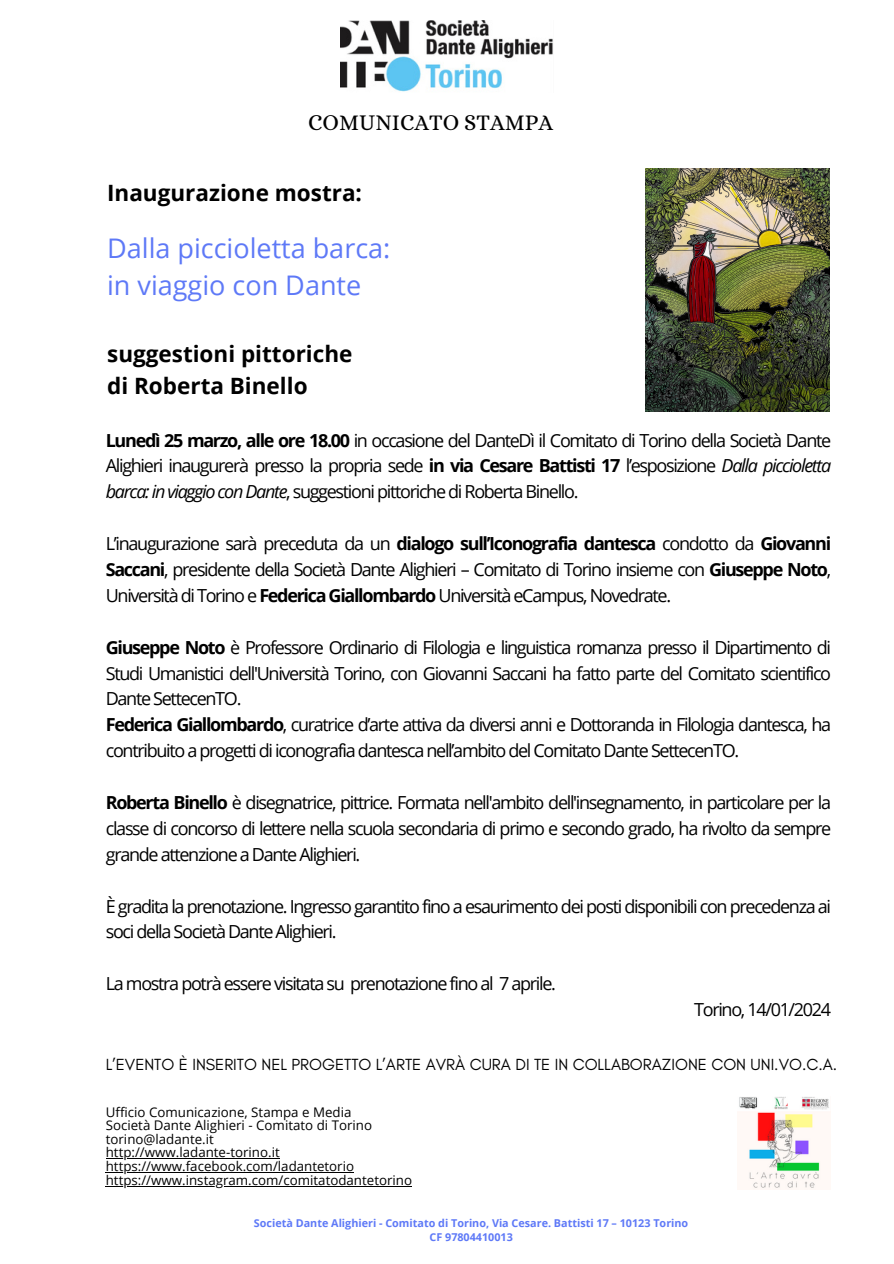
<style>
.page{position:relative;width:894px;height:1264px;background:#fff}
.page>*{position:absolute;margin:0;border:0;box-sizing:border-box;transform-origin:0 0}
.t1{font:27px/37.2px "Open Sans";color:#5e79f7}
.t2{font:700 22.5px/31.5px "Open Sans";color:#000}
.t3{font:22.5px "Alice";color:#000}
.t4{font:18px/25.8px "Open Sans";letter-spacing:-.075em;color:#000;text-align:justify}
.t5{font:16.35px "Glacial Indifference";color:#000}
.t6{font:13.35px/13.6px "Open Sans";color:#000}
.t7{font:700 10.8px "Open Sans";color:#5e79f7}
.s1{font-weight:700}
.s2{font-style:italic}
</style>
<div class="page">
<img style="left:340px;top:21px;width:213px;height:71px">
<img style="left:645px;top:169px;width:184px;height:243px">
<hr style="left:106px;top:1158px;width:174px;height:1px;background:#000">
<hr style="left:106px;top:1171px;width:248px;height:1px;background:#000">
<hr style="left:106px;top:1185px;width:306px;height:1px;background:#000">
<img style="left:739px;top:1097px;width:90px;height:91px">
<h5 class="t3" style="left:308px;top:110px;width:246px">COMUNICATO STAMPA</h5>
<h5 class="t2" style="left:107px;top:177px;width:256px">Inaugurazione mostra:</h5>
<h5 class="t1" style="left:107px;top:228px;width:285px">Dalla piccioletta barca: in viaggio con Dante</h5>
<p class="t2" style="left:107px;top:338px;width:247px">suggestioni pittoriche di Roberta Binello</p>
<h2 class="t4" style="left:106px;top:426px;width:726px"><span class="s1">Lunedì 25 marzo, alle ore 18.00</span> in occasione del DanteDì il Comitato di Torino della Società Dante Alighieri inaugurerà presso la propria sede <span class="s1">in via Cesare Battisti 17</span> l’esposizione <span class="s2">Dalla piccioletta barca: in viaggio con Dante</span>, suggestioni pittoriche di Roberta Binello.</h2>
<p class="t4" style="left:106px;top:530px;width:726px">L’inaugurazione sarà preceduta da un <span class="s1">dialogo sull’Iconografia dantesca</span> condotto da <span class="s1">Giovanni Saccani</span>, presidente della Società Dante Alighieri – Comitato di Torino insieme con <span class="s1">Giuseppe Noto</span>, Università di Torino e <span class="s1">Federica Giallombardo</span> Università eCampus, Novedrate.</p>
<h3 class="t4" style="left:106px;top:633px;width:726px;text-align:left"><span class="s1">Giuseppe Noto</span> è Professore Ordinario di Filologia e linguistica romanza presso il Dipartimento di Studi Umanistici dell'Università Torino, con Giovanni Saccani ha fatto parte del Comitato scientifico Dante SettecenTO.<br><span class="s1">Federica Giallombardo</span>, curatrice d’arte attiva da diversi anni e Dottoranda in Filologia dantesca, ha contribuito a progetti di iconografia dantesca nell’ambito del Comitato Dante SettecenTO.</h3>
<h1 class="t4" style="left:106px;top:789px;width:726px"><span class="s1">Roberta Binello</span> è disegnatrice, pittrice. Formata nell'ambito dell'insegnamento, in particolare per la classe di concorso di lettere nella scuola secondaria di primo e secondo grado, ha rivolto da sempre grande attenzione a Dante Alighieri.</h1>
<h3 class="t4" style="left:106px;top:892px;width:726px">È gradita la prenotazione. Ingresso garantito fino a esaurimento dei posti disponibili con precedenza ai soci della Società Dante Alighieri.</h3>
<h5 class="t4" style="left:106px;top:970px;width:451px">La mostra potrà essere visitata su prenotazione fino al 7 aprile.</h5>
<h5 class="t4" style="left:694px;top:996px;width:138px">Torino, 14/01/2024</h5>
<p class="t5" style="left:106px;top:1054px;width:732px">L’EVENTO È INSERITO NEL PROGETTO L’ARTE AVRÀ CURA DI TE IN COLLABORAZIONE CON UNI.VO.C.A.</p>
<h5 class="t6" style="left:106px;top:1104px;width:268px">Ufficio Comunicazione, Stampa e Media<br>Società Dante Alighieri - Comitato di Torino torino@ladante.it</h5>
<h4 class="t6" style="left:106px;top:1145px;width:175px">http://www.ladante-torino.it</h4>
<h6 class="t6" style="left:106px;top:1159px;width:250px">https://www.facebook.com/ladantetorio</h6>
<p class="t6" style="left:106px;top:1172px;width:308px">https://www.instagram.com/comitatodantetorino</p>
<p class="t7" style="left:254px;top:1215px;width:436px">Società Dante Alighieri - Comitato di Torino, Via Cesare. Battisti 17 – 10123 Torino</p>
<p class="t7" style="left:429px;top:1229px;width:85px">CF 97804410013</p>
</div>
